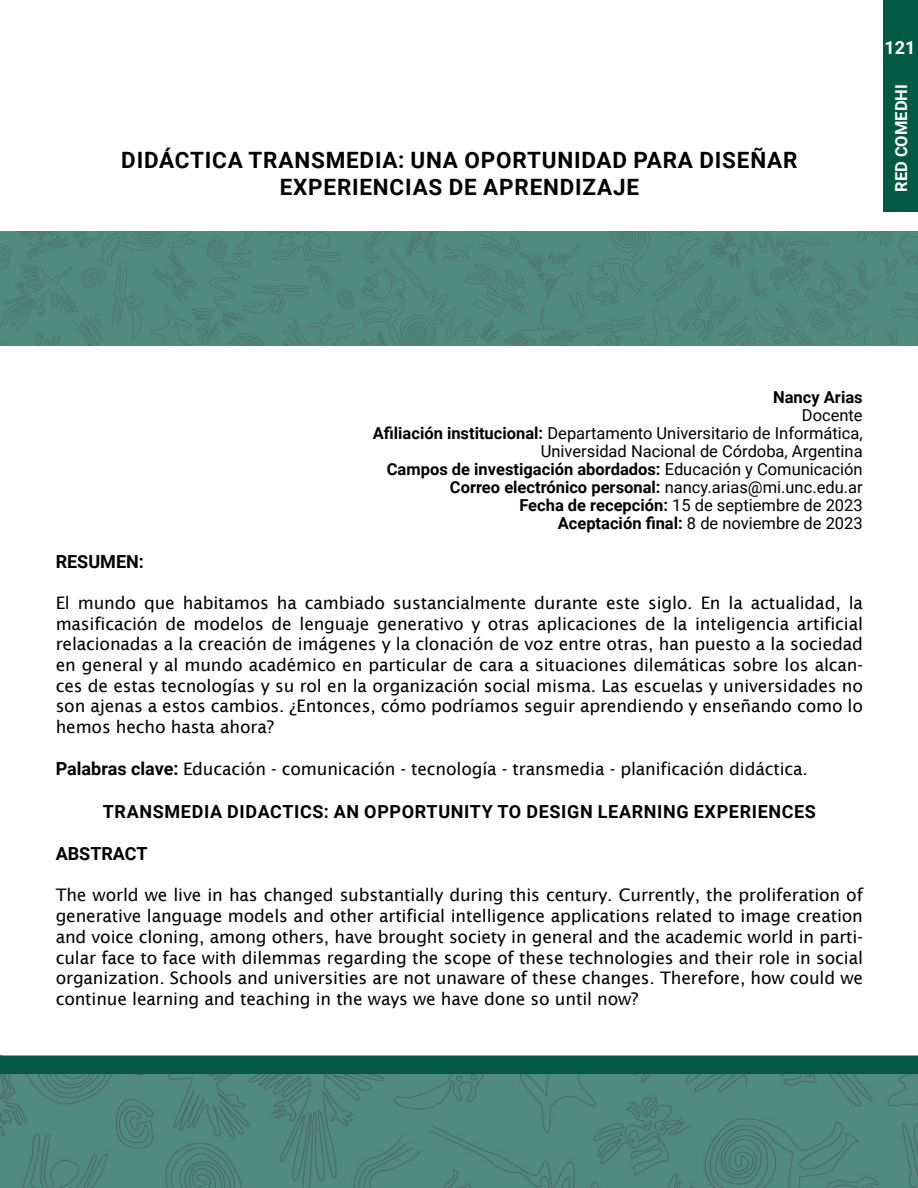
<style>
.page{position:relative;width:918px;height:1188px;background:#fff}
.page>*{position:absolute;margin:0;border:0;box-sizing:border-box;transform-origin:0 0}
.t1{font:700 22.5px/27px "Roboto";letter-spacing:.035em;color:#000;text-align:center}
.t2{font:700 18px "Roboto";letter-spacing:.035em;color:#000}
.t3{font:700 18px "Roboto";color:#000}
.t4{font:700 18px "Roboto";color:#fff}
.t5{font:17.25px/20.7px "Lucida Sans";letter-spacing:-.01em;color:#000;text-align:justify}
.t6{font:16.5px/18px "Roboto";color:#000;text-align:right}
.t7{font:700 16.5px "Roboto";color:#fff}
.t8{font:700 16.5px "Roboto";color:#000}
.s1{font-weight:700}
.s2{font-family:"Roboto";font-weight:700;font-size:18px}
</style>
<div class="page">
<div style="left:883px;top:0;width:35px;height:212px;background:#045942"></div>
<img style="left:0;top:232px;width:918px;height:114px">
<div style="left:0;top:1055px;width:918px;height:23px;background:#045942"></div>
<img style="left:0;top:1075px;width:918px;height:113px">
<h1 class="t1" style="left:121px;top:146px;width:678px">DIDÁCTICA TRANSMEDIA: UNA OPORTUNIDAD PARA DISEÑAR<br>EXPERIENCIAS DE APRENDIZAJE</h1>
<p class="t4" style="left:885px;top:35px;width:32px">121</p>
<p class="t7" style="left:890px;top:192px;width:109px;rotate:-90deg">RED COMEDHI</p>
<p class="t8" style="left:773px;top:386px;width:91px">Nancy Arias</p>
<p class="t6" style="left:373px;top:406px;width:492px">Docente<br><span class="s1">Afiliación institucional:</span> Departamento Universitario de Informática, Universidad Nacional de Córdoba, Argentina<br><span class="s1">Campos de investigación abordados:</span> Educación y Comunicación <span class="s1">Correo electrónico personal:</span> nancy.arias@mi.unc.edu.ar<br><span class="s1">Fecha de recepción:</span> 15 de septiembre de 2023<br><span class="s1">Aceptación final:</span> 8 de noviembre de 2023</p>
<p class="t3" style="left:56px;top:549px;width:90px">RESUMEN:</p>
<p class="t5" style="left:56px;top:592px;width:809px">El mundo que habitamos ha cambiado sustancialmente durante este siglo. En la actualidad, la masificación de modelos de lenguaje generativo y otras aplicaciones de la inteligencia artificial relacionadas a la creación de imágenes y la clonación de voz entre otras, han puesto a la sociedad en general y al mundo académico en particular de cara a situaciones dilemáticas sobre los alcan&shy;ces de estas tecnologías y su rol en la organización social misma. Las escuelas y universidades no son ajenas a estos cambios. ¿Entonces, cómo podríamos seguir aprendiendo y enseñando como lo hemos hecho hasta ahora?</p>
<p class="t5" style="left:56px;top:759px;width:754px"><span class="s2">Palabras clave:</span> Educación - comunicación - tecnología - transmedia - planificación didáctica.</p>
<p class="t2" style="left:103px;top:799px;width:715px">TRANSMEDIA DIDACTICS: AN OPPORTUNITY TO DESIGN LEARNING EXPERIENCES</p>
<p class="t3" style="left:56px;top:841px;width:93px">ABSTRACT</p>
<p class="t5" style="left:56px;top:885px;width:809px">The world we live in has changed substantially during this century. Currently, the proliferation of generative language models and other artificial intelligence applications related to image creation and voice cloning, among others, have brought society in general and the academic world in parti&shy;cular face to face with dilemmas regarding the scope of these technologies and their role in social organization. Schools and universities are not unaware of these changes. Therefore, how could we continue learning and teaching in the ways we have done so until now?</p>
</div>
